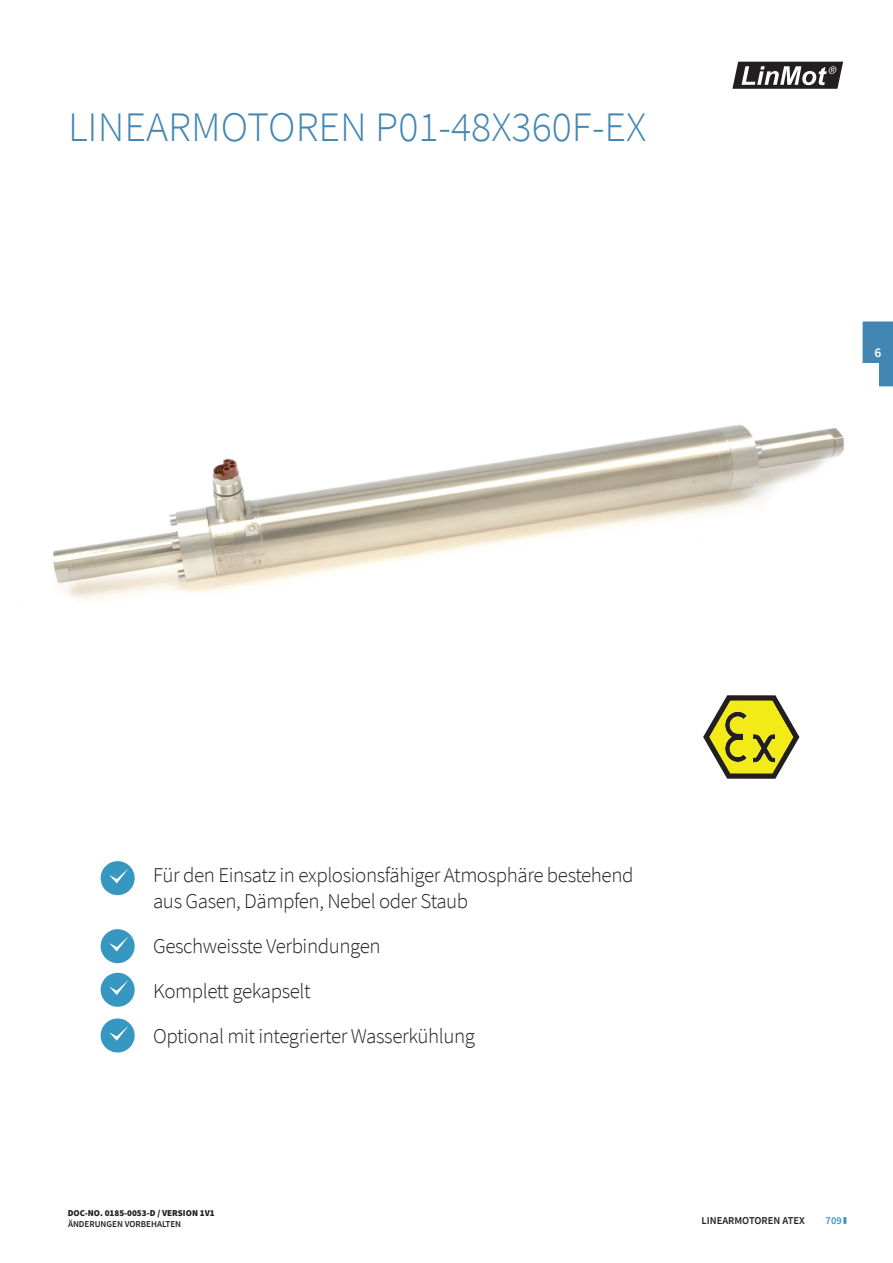
<style>
.page{position:relative;width:893px;height:1263px;background:#fff}
.page>*{position:absolute;margin:0;border:0;box-sizing:border-box;transform-origin:0 0}
.Untertitel_D_2019{font:300 42px "Source Sans Pro";color:#4287b3}
.t1{font:300 21px/25.5px "Source Sans Pro";letter-spacing:-.02em;color:#231f20}
.t2{font:600 13.5px "Source Sans Pro";color:#fff}
.t3{font:600 10.5px "Source Sans Pro";color:#231f20}
.t4{font:600 10.5px "Source Sans Pro";color:#3697c0}
.t5{font:900 9px "Source Sans Pro";color:#231f20}
.t6{font:600 9px "Source Sans Pro";color:#231f20}
</style>
<div class="page">
<svg style="left:732px;top:61px;width:111px;height:28px"></svg>
<div style="left:862px;top:321px;width:31px;height:66px;background:#4287b3"></div>
<svg style="left:843px;top:1217px;width:3px;height:7px"></svg>
<img style="left:53px;top:364px;width:826px;height:236px">
<div style="left:101px;top:861px;width:34px;height:34px;background:#3697c0;border-radius:50%"></div>
<div style="left:101px;top:929px;width:34px;height:34px;background:#3697c0;border-radius:50%"></div>
<div style="left:101px;top:973px;width:34px;height:34px;background:#3697c0;border-radius:50%"></div>
<div style="left:101px;top:1018px;width:34px;height:34px;background:#3697c0;border-radius:50%"></div>
<svg style="left:109px;top:868px;width:20px;height:15px"></svg>
<svg style="left:109px;top:936px;width:20px;height:15px"></svg>
<svg style="left:109px;top:980px;width:20px;height:15px"></svg>
<svg style="left:109px;top:1026px;width:19px;height:15px"></svg>
<svg style="left:703px;top:695px;width:96px;height:84px"></svg>
<p class="Untertitel_D_2019" style="left:68px;top:101px;width:580px">LINEARMOTOREN P01-48X360F-EX</p>
<p class="t2" style="left:874px;top:344px;width:8px">6</p>
<p class="t1" style="left:153px;top:862px;width:482px">Für den Einsatz in explosionsfähiger Atmosphäre bestehend aus Gasen, Dämpfen, Nebel oder Staub</p>
<p class="t1" style="left:153px;top:933px;width:229px">Geschweisste Verbindungen</p>
<p class="t1" style="left:153px;top:978px;width:159px">Komplett gekapselt</p>
<p class="t1" style="left:153px;top:1023px;width:323px">Optional mit integrierter Wasserkühlung</p>
<p class="t5" style="left:68px;top:1206px;width:148px">DOC-NO. 0185-0053-D / VERSION 1V1</p>
<p class="t5" style="left:68px;top:1206px;width:51px">AUSGABE 24</p>
<p class="t6" style="left:68px;top:1217px;width:115px">ÄNDERUNGEN VORBEHALTEN</p>
<p class="t3" style="left:702px;top:1214px;width:105px">LINEARMOTOREN ATEX</p>
<p class="t4" style="left:826px;top:1214px;width:18px">709</p>
</div>
